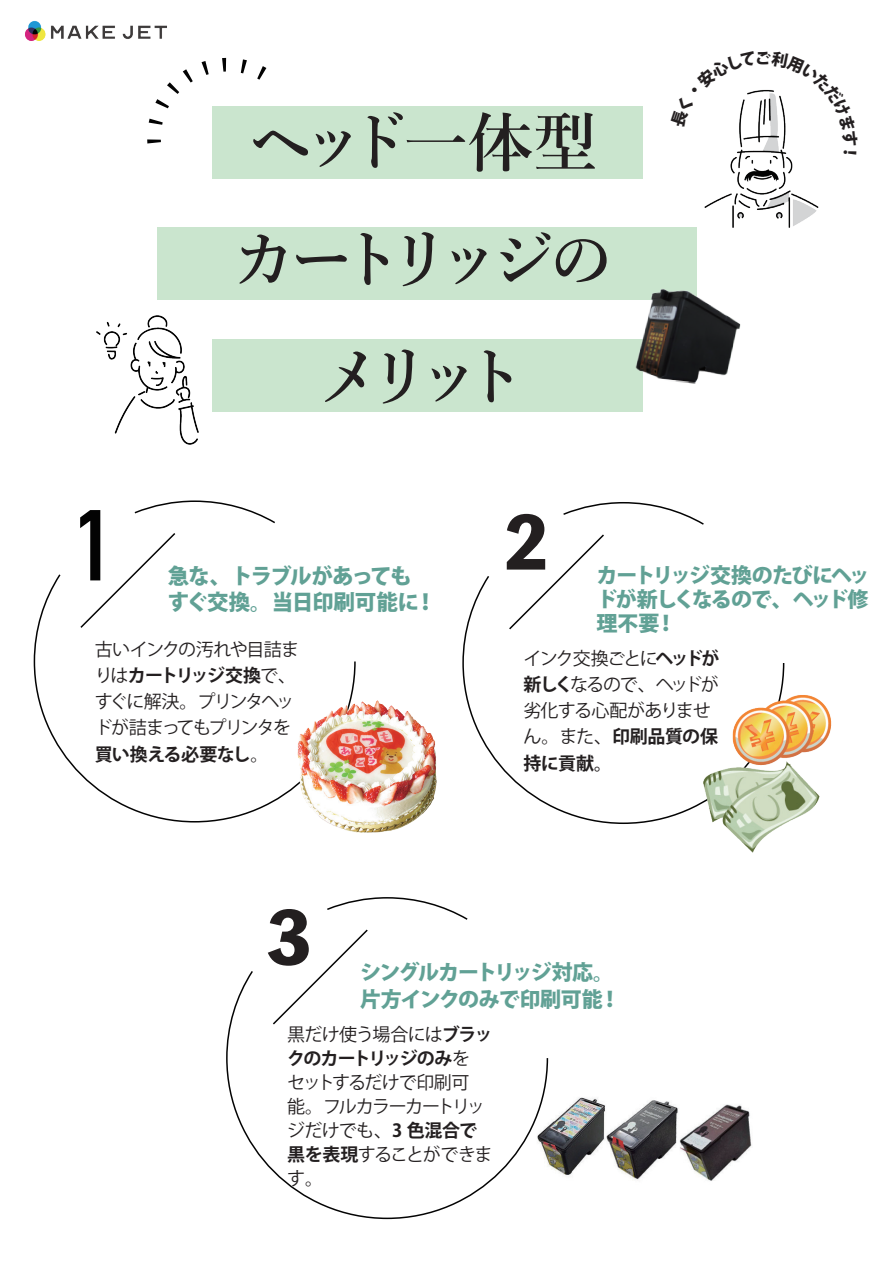
<style>
.page{position:relative;width:893px;height:1263px;background:#fff}
.page>*{position:absolute;margin:0;border:0;box-sizing:border-box;transform-origin:0 0}
.t1{font:800 70.5px "Toppan Bunkyu Midashi Gothic Std N";color:#231f20}
.t2{font:600 64.65px/117.3px "Yu Min";letter-spacing:-.24em;color:#231f20;text-align:center}
.t3{font:600 64.65px "Yu Min";letter-spacing:-.21em;color:#231f20}
.t4{font:800 21.6px/26.1px "Koz Go Pro";letter-spacing:-.06em;color:#61a195}
.t5{font:800 21px/24px "Koz Go Pro";letter-spacing:-.07em;color:#61a195;text-align:justify}
.t6{font:18px/26.1px "Koz Go Pro";letter-spacing:-.075em;color:#231f20}
.t7{font:800 16.2px "Koz Go Pro";color:#231f20}
.s1{font-weight:700}
</style>
<div class="page">
<img style="left:549px;top:1097px;width:203px;height:84px">
<svg style="left:33px;top:574px;width:323px;height:249px"></svg>
<svg style="left:79px;top:500px;width:198px;height:129px"></svg>
<svg style="left:563px;top:502px;width:141px;height:23px"></svg>
<svg style="left:462px;top:576px;width:323px;height:248px"></svg>
<svg style="left:507px;top:534px;width:99px;height:97px"></svg>
<svg style="left:327px;top:897px;width:141px;height:23px"></svg>
<svg style="left:226px;top:971px;width:323px;height:249px"></svg>
<svg style="left:271px;top:929px;width:98px;height:97px"></svg>
<img style="left:298px;top:700px;width:139px;height:132px">
<img style="left:96px;top:275px;width:156px;height:170px">
<img style="left:732px;top:212px;width:83px;height:16px">
<div style="left:212px;top:106px;width:431px;height:73px;background:#cae5ce"></div>
<div style="left:158px;top:227px;width:539px;height:72px;background:#cae5ce"></div>
<div style="left:212px;top:339px;width:431px;height:73px;background:#cae5ce"></div>
<svg style="left:155px;top:69px;width:38px;height:39px"></svg>
<svg style="left:149px;top:119px;width:14px;height:6px"></svg>
<svg style="left:147px;top:139px;width:14px;height:4px"></svg>
<svg style="left:202px;top:61px;width:7px;height:14px"></svg>
<svg style="left:222px;top:58px;width:4px;height:14px"></svg>
<svg style="left:241px;top:59px;width:6px;height:14px"></svg>
<svg style="left:257px;top:66px;width:9px;height:14px"></svg>
<img style="left:703px;top:761px;width:116px;height:91px">
<img style="left:706px;top:680px;width:126px;height:99px">
<img style="left:633px;top:289px;width:108px;height:95px">
<img style="left:25px;top:20px;width:142px;height:21px">
<svg style="left:704px;top:90px;width:115px;height:122px"></svg>
<h2 class="t3" style="left:248px;top:106px;width:351px">ヘッド一体型</h2>
<h2 class="t2" style="left:232px;top:202px;width:383px">カートリッジのメリット</h2>
<p class="t7" style="left:755px;top:47px;width:18px">ご</p>
<p class="t4" style="left:168px;top:564px;width:270px">急な、トラブルがあってもすぐ交換。当日印刷可能に！</p>
<p class="t6" style="left:95px;top:637px;width:206px">古いインクの汚れや目詰まりは<span class="s1">カートリッジ交換</span>で、すぐに解決。プリンタヘッドが詰まってもプリンタを<span class="s1">買い換える必要なし</span>。</p>
<h1 class="t1" style="left:503px;top:488px;width:46px">2</h1>
<p class="t5" style="left:596px;top:565px;width:275px">カートリッジ交換のたびにヘッドが新しくなるので、ヘッド修理不要！</p>
<p class="t6" style="left:523px;top:646px;width:198px">インク交換ごとに<span class="s1">ヘッドが新しく</span>なるので、ヘッドが劣化する心配がありません。また、<span class="s1">印刷品質の保持に貢献。</span></p>
<h1 class="t1" style="left:267px;top:883px;width:46px">3</h1>
<p class="t5" style="left:360px;top:960px;width:262px;line-height:27px">シングルカートリッジ対応。片方インクのみで印刷可能！</p>
<p class="t6" style="left:287px;top:1022px;width:207px;line-height:24px">黒だけ使う場合には<span class="s1">ブラックのカートリッジのみ</span>をセットするだけで印刷可<br>能。フルカラーカートリッジだけでも、<span class="s1">3 色混合で黒を表現</span>することができます。</p>
</div>
